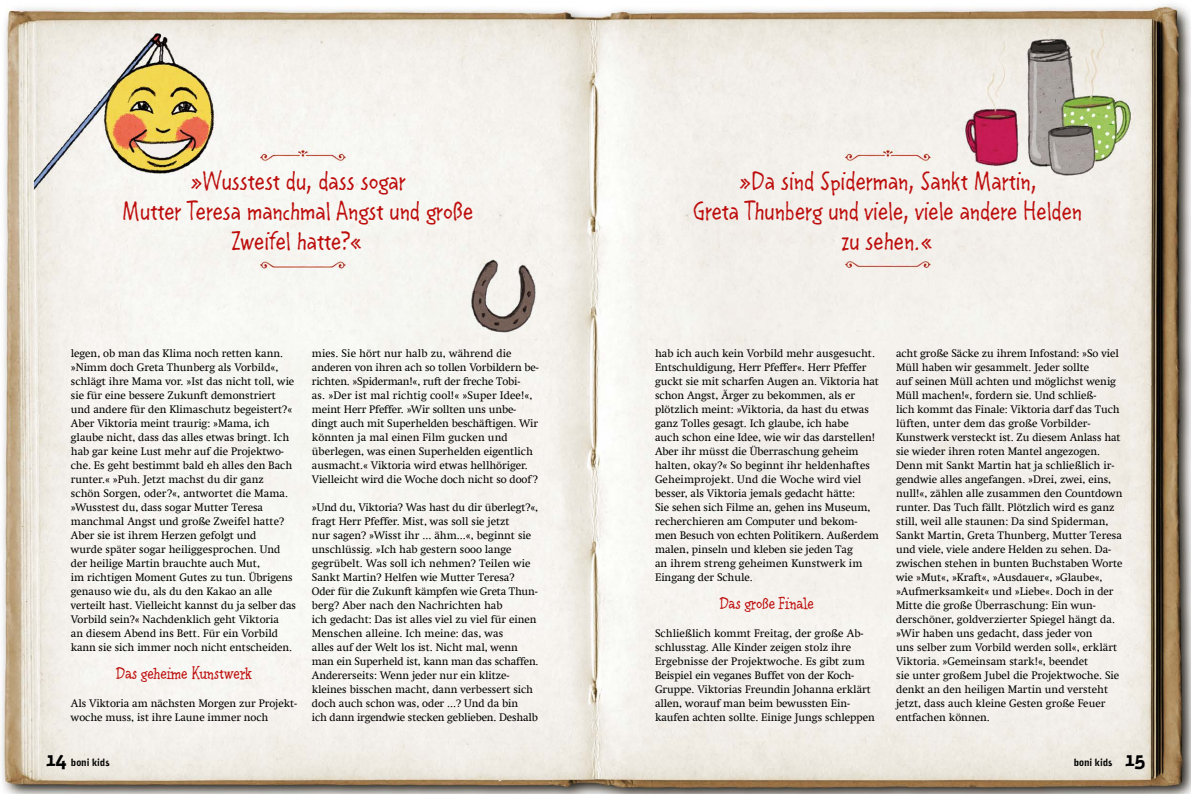
<style>
.page{position:relative;width:1191px;height:794px;background:#fff}
.page>*{position:absolute;margin:0;border:0;box-sizing:border-box;transform-origin:0 0}
.t1{font:25px/30px "Linse Grotesk";color:#bd0e0d;text-align:center}
.t2{font:16px "Linserif";letter-spacing:-.005em;color:#bd0e0d}
.t3{font:11px/14px "Swift Com";letter-spacing:-.005em;color:#000}
.t4{font:10px "Naima";letter-spacing:-.01em;color:#000}
.s1{font-size:20px}
</style>
<div class="page">
<img style="left:0;top:4px;width:1191px;height:790px">
<h1 class="t1" style="left:122px;top:165px;width:352px">»Wusstest du, dass sogar<br>Mutter Teresa manchmal Angst und große<br>Zweifel hatte?«</h1>
<h1 class="t1" style="left:693px;top:165px;width:390px">»Da sind Spiderman, Sankt Martin,<br>Greta Thunberg und viele, viele andere Helden zu sehen.«</h1>
<p class="t3" style="left:71px;top:346px;width:227px">legen, ob man das Klima noch retten kann. »Nimm doch Greta Thunberg als Vorbild«, schlägt ihre Mama vor. »Ist das nicht toll, wie sie für eine bessere Zukunft demonstriert und andere für den Klimaschutz begeistert?« Aber Viktoria meint traurig: »Mama, ich glaube nicht, dass das alles etwas bringt. Ich hab gar keine Lust mehr auf die Projektwo&shy;che. Es geht bestimmt bald eh alles den Bach runter.« »Puh. Jetzt machst du dir ganz<br>schön Sorgen, oder?«, antwortet die Mama. »Wusstest du, dass sogar Mutter Teresa manchmal Angst und große Zweifel hatte?<br>Aber sie ist ihrem Herzen gefolgt und<br>wurde später sogar heiliggesprochen. Und der heilige Martin brauchte auch Mut,<br>im richtigen Moment Gutes zu tun. Übrigens genauso wie du, als du den Kakao an alle verteilt hast. Vielleicht kannst du ja selber das Vorbild sein?« Nachdenklich geht Viktoria<br>an diesem Abend ins Bett. Für ein Vorbild kann sie sich immer noch nicht entscheiden.</p>
<h2 class="t2" style="left:116px;top:662px;width:137px">Das geheime Kunstwerk</h2>
<p class="t3" style="left:71px;top:696px;width:228px">Als Viktoria am nächsten Morgen zur Projekt&shy;woche muss, ist ihre Laune immer noch</p>
<p class="t3" style="left:312px;top:346px;width:228px">mies. Sie hört nur halb zu, während die anderen von ihren ach so tollen Vorbildern be&shy;richten. »Spiderman!«, ruft der freche Tobi-<br>as. »Der ist mal richtig cool!« »Super Idee!«, meint Herr Pfeffer. »Wir sollten uns unbe&shy;dingt auch mit Superhelden beschäftigen. Wir könnten ja mal einen Film gucken und überlegen, was einen Superhelden eigentlich ausmacht.« Viktoria wird etwas hellhöriger.<br>Vielleicht wird die Woche doch nicht so doof?</p>
<p class="t3" style="left:312px;top:500px;width:228px">»Und du, Viktoria? Was hast du dir überlegt?«, fragt Herr Pfeffer. Mist, was soll sie jetzt<br>nur sagen? »Wisst ihr ... ähm...«, beginnt sie unschlüssig. »Ich hab gestern sooo lange gegrübelt. Was soll ich nehmen? Teilen wie Sankt Martin? Helfen wie Mutter Teresa?<br>Oder für die Zukunft kämpfen wie Greta Thun&shy;berg? Aber nach den Nachrichten hab<br>ich gedacht: Das ist alles viel zu viel für einen Menschen alleine. Ich meine: das, was<br>alles auf der Welt los ist. Nicht mal, wenn man ein Superheld ist, kann man das schaffen.<br>Andererseits: Wenn jeder nur ein klitze&shy;kleines bisschen macht, dann verbessert sich doch auch schon was, oder ...? Und da bin<br>ich dann irgendwie stecken geblieben. Deshalb</p>
<p class="t3" style="left:655px;top:346px;width:225px">hab ich auch kein Vorbild mehr ausgesucht.<br>Entschuldigung, Herr Pfeffer«. Herr Pfeffer guckt sie mit scharfen Augen an. Viktoria hat schon Angst, Ärger zu bekommen, als er plötzlich meint: »Viktoria, da hast du etwas ganz Tolles gesagt. Ich glaube, ich habe<br>auch schon eine Idee, wie wir das darstellen!<br>Aber ihr müsst die Überraschung geheim halten, okay?« So beginnt ihr heldenhaftes Geheimprojekt. Und die Woche wird viel besser, als Viktoria jemals gedacht hätte:<br>Sie sehen sich Filme an, gehen ins Museum, recherchieren am Computer und bekom&shy;men Besuch von echten Politikern. Außerdem malen, pinseln und kleben sie jeden Tag<br>an ihrem streng geheimen Kunstwerk im Eingang der Schule.</p>
<h2 class="t2" style="left:720px;top:592px;width:96px">Das große Finale</h2>
<p class="t3" style="left:655px;top:626px;width:221px">Schließlich kommt Freitag, der große Ab&shy;schlusstag. Alle Kinder zeigen stolz ihre Ergebnisse der Projektwoche. Es gibt zum Beispiel ein veganes Buffet von der Koch-Gruppe. Viktorias Freundin Johanna erklärt allen, worauf man beim bewussten Ein&shy;kaufen achten sollte. Einige Jungs schleppen</p>
<p class="t3" style="left:896px;top:346px;width:228px">acht große Säcke zu ihrem Infostand: »So viel Müll haben wir gesammelt. Jeder sollte<br>auf seinen Müll achten und möglichst wenig Müll machen!«, fordern sie. Und schließ-<br>lich kommt das Finale: Viktoria darf das Tuch lüften, unter dem das große Vorbilder-Kunstwerk versteckt ist. Zu diesem Anlass hat sie wieder ihren roten Mantel angezogen.<br>Denn mit Sankt Martin hat ja schließlich ir&shy;gendwie alles angefangen. »Drei, zwei, eins, null!«, zählen alle zusammen den Countdown runter. Das Tuch fällt. Plötzlich wird es ganz still, weil alle staunen: Da sind Spiderman, Sankt Martin, Greta Thunberg, Mutter Teresa und viele, viele andere Helden zu sehen. Da&shy;zwischen stehen in bunten Buchstaben Worte wie »Mut«, »Kraft«, »Ausdauer«, »Glaube«, »Aufmerksamkeit« und »Liebe«. Doch in der Mitte die große Überraschung: Ein wun&shy;derschöner, goldverzierter Spiegel hängt da. »Wir haben uns gedacht, dass jeder von<br>uns selber zum Vorbild werden soll«, erklärt Viktoria. »Gemeinsam stark!«, beendet<br>sie unter großem Jubel die Projektwoche. Sie denkt an den heiligen Martin und versteht jetzt, dass auch kleine Gesten große Feuer entfachen können.</p>
<p class="t4" style="left:45px;top:756px;width:66px"><span class="s1">14</span> boni kids</p>
<p class="t4" style="left:1073px;top:756px;width:73px">boni kids <span class="s1">15</span></p>
</div>
